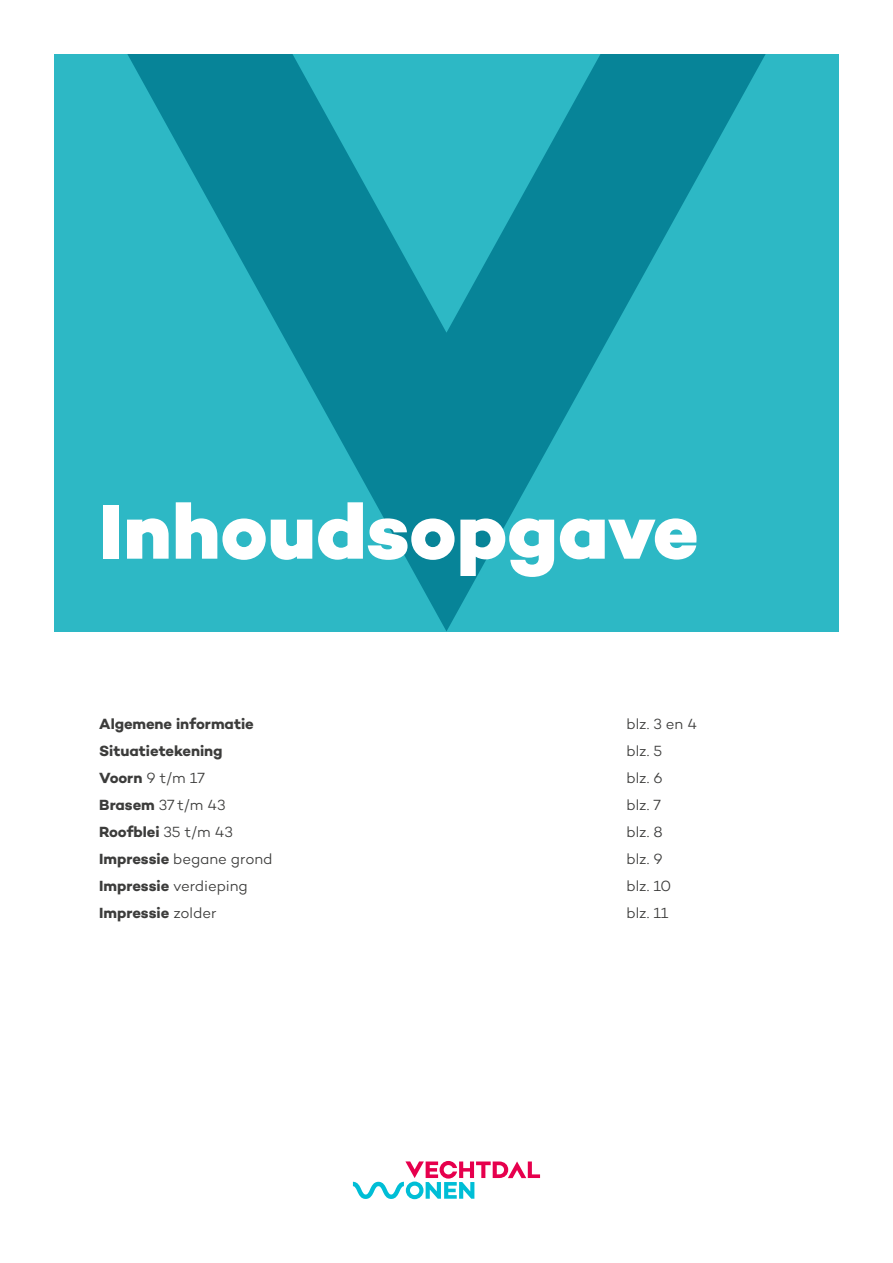
<style>
.page{position:relative;width:893px;height:1263px;background:#fff}
.page>*{position:absolute;margin:0;border:0;box-sizing:border-box;transform-origin:0 0}
.t1{font:800 79.35px "Campton";letter-spacing:-.005em;color:#fff}
.t2{font:700 15px/27px "Campton";letter-spacing:-.005em;color:#3c3c3b}
.t3{font:300 15px/27px "Campton";letter-spacing:-.005em;color:#3c3c3b}
.s1{font-weight:300}
</style>
<div class="page">
<div style="left:54px;top:54px;width:785px;height:577px;background:#2db8c5"></div>
<svg style="left:353px;top:1161px;width:187px;height:38px"></svg>
<svg style="left:127px;top:54px;width:639px;height:577px"></svg>
<h1 class="t1" style="left:99px;top:481px;width:601px">Inhoudsopgave</h1>
<p class="t2" style="left:99px;top:710px;width:175px">Algemene informatie<br>Situatietekening<br>Voorn <span class="s1">9 t/m 17<br></span>Brasem <span class="s1">37 t/m 43<br></span>Roofblei <span class="s1">35 t/m 43<br></span>Impressie <span class="s1">begane grond<br></span>Impressie <span class="s1">verdieping<br></span>Impressie <span class="s1">zolder</span></p>
<p class="t3" style="left:626px;top:710px;width:72px">blz. 3 en 4 blz. 5<br>blz. 6<br>blz. 7<br>blz. 8<br>blz. 9<br>blz. 10 blz. 11</p>
</div>
